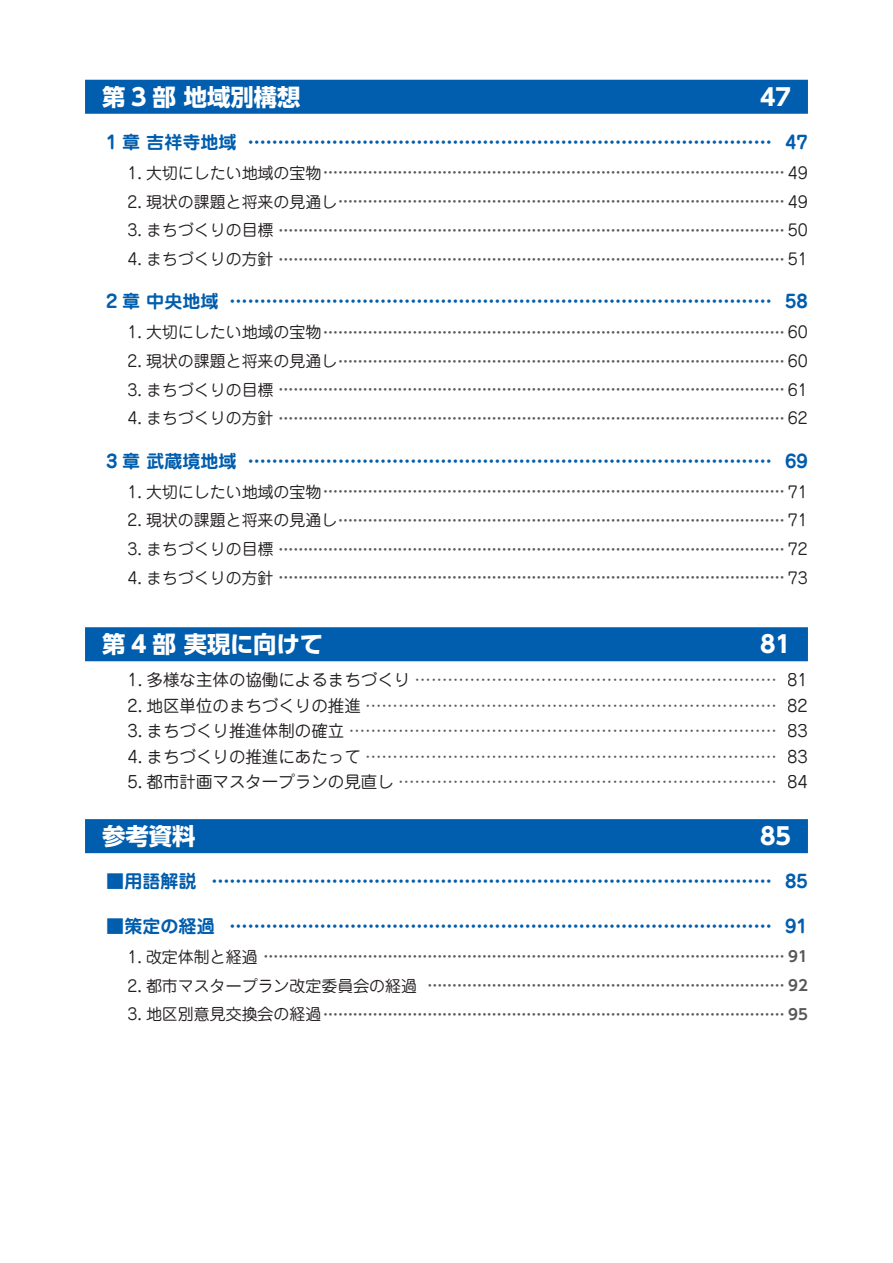
<style>
.page{position:relative;width:893px;height:1263px;background:#fff}
.page>*{position:absolute;margin:0;border:0;box-sizing:border-box;transform-origin:0 0}
.t1{font:700 23.4px "UD Shin Go Pro";color:#fff}
.t2{font:700 18px "Jun 501 Pro";color:#015dad}
.t3{font:16.5px "Jun 201";color:#57585a}
.t4{font:700 14.85px "UD Shin Go Pro De";color:#57585a}
.s1{font-family:"Jun 201 Pro";font-weight:400;font-size:15.9px;color:#231f20}
.s2{color:#231f20}
</style>
<div class="page">
<div style="left:85px;top:80px;width:723px;height:34px;background:#015dad"></div>
<div style="left:85px;top:627px;width:723px;height:34px;background:#015dad"></div>
<div style="left:85px;top:819px;width:723px;height:34px;background:#015dad"></div>
<h1 class="t1" style="left:102px;top:78px;width:200px">第 3 部 地域別構想</h1>
<h1 class="t1" style="left:760px;top:78px;width:32px">47</h1>
<p class="t2" style="left:106px;top:128px;width:703px">1 章 吉祥寺地域 …………………………………………………………………………… 47</p>
<p class="t4" style="left:128px;top:161px;width:682px"><span class="s1">1. 大切にしたい地域の宝物</span> ………………………………………………………………………………… <span class="s1">49</span></p>
<p class="t4" style="left:128px;top:189px;width:682px"><span class="s1">2. 現状の課題と将来の見通し</span> ……………………………………………………………………………… <span class="s1">49</span></p>
<p class="t4" style="left:128px;top:218px;width:682px"><span class="s1">3. まちづくりの目標</span> ………………………………………………………………………………………… <span class="s1">50</span></p>
<p class="t4" style="left:128px;top:247px;width:682px"><span class="s1">4. まちづくりの方針</span> ………………………………………………………………………………………… <span class="s1">51</span></p>
<p class="t2" style="left:106px;top:287px;width:703px">2 章 中央地域 ……………………………………………………………………………… 58</p>
<p class="t4" style="left:128px;top:320px;width:682px"><span class="s1">1. 大切にしたい地域の宝物</span> ………………………………………………………………………………… <span class="s1">60</span></p>
<p class="t4" style="left:128px;top:349px;width:682px"><span class="s1">2. 現状の課題と将来の見通し</span> ……………………………………………………………………………… <span class="s1">60</span></p>
<p class="t4" style="left:128px;top:378px;width:682px"><span class="s1">3. まちづくりの目標</span> ………………………………………………………………………………………… <span class="s1">61</span></p>
<p class="t4" style="left:128px;top:406px;width:682px"><span class="s1">4. まちづくりの方針</span> ………………………………………………………………………………………… <span class="s1">62</span></p>
<p class="t2" style="left:106px;top:447px;width:703px">3 章 武蔵境地域 …………………………………………………………………………… 69</p>
<p class="t4" style="left:128px;top:480px;width:682px"><span class="s1">1. 大切にしたい地域の宝物</span> ………………………………………………………………………………… <span class="s1">71</span></p>
<p class="t4" style="left:128px;top:508px;width:682px"><span class="s1">2. 現状の課題と将来の見通し</span> ……………………………………………………………………………… <span class="s1">71</span></p>
<p class="t4" style="left:128px;top:537px;width:682px"><span class="s1">3. まちづくりの目標</span> ………………………………………………………………………………………… <span class="s1">72</span></p>
<p class="t4" style="left:128px;top:566px;width:682px"><span class="s1">4. まちづくりの方針</span> ………………………………………………………………………………………… <span class="s1">73</span></p>
<h1 class="t1" style="left:102px;top:625px;width:223px">第 4 部 実現に向けて</h1>
<h1 class="t1" style="left:760px;top:625px;width:32px">81</h1>
<p class="t3" style="left:128px;top:669px;width:682px"><span class="s2">1. 多様な主体の協働によるまちづくり</span> ………………………………………………………… <span class="s2">81</span></p>
<p class="t3" style="left:128px;top:695px;width:682px"><span class="s2">2. 地区単位のまちづくりの推進</span> ………………………………………………………………… <span class="s2">82</span></p>
<p class="t3" style="left:128px;top:720px;width:682px"><span class="s2">3. まちづくり推進体制の確立</span> …………………………………………………………………… <span class="s2">83</span></p>
<p class="t3" style="left:128px;top:746px;width:682px"><span class="s2">4. まちづくりの推進にあたって</span> ………………………………………………………………… <span class="s2">83</span></p>
<p class="t3" style="left:128px;top:771px;width:682px"><span class="s2">5. 都市計画マスタープランの見直し</span> …………………………………………………………… <span class="s2">84</span></p>
<h1 class="t1" style="left:102px;top:817px;width:95px">参考資料</h1>
<h1 class="t1" style="left:760px;top:817px;width:32px">85</h1>
<p class="t2" style="left:106px;top:867px;width:703px">■用語解説 ………………………………………………………………………………… 85</p>
<p class="t2" style="left:106px;top:912px;width:703px">■策定の経過 ……………………………………………………………………………… 91</p>
<p class="t4" style="left:128px;top:945px;width:682px"><span class="s1">1. 改定体制と経過</span> …………………………………………………………………………………………… 91</p>
<p class="t4" style="left:128px;top:973px;width:682px"><span class="s1">2. 都市マスタープラン改定委員会の経過</span> ……………………………………………………………… 92</p>
<p class="t4" style="left:128px;top:1002px;width:682px"><span class="s1">3. 地区別意見交換会の経過</span> ………………………………………………………………………………… 95</p>
</div>
